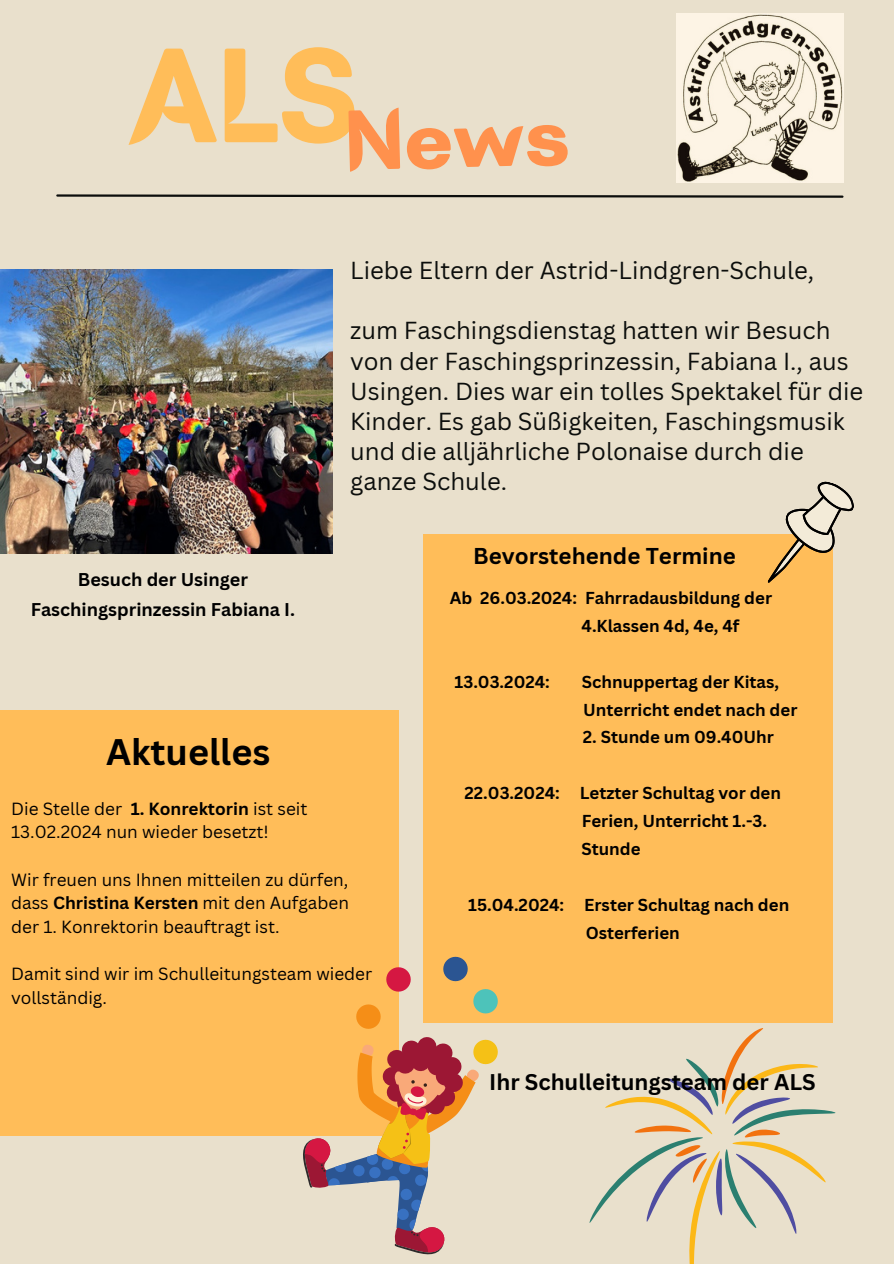
<style>
.page{position:relative;width:894px;height:1264px;background:#fff}
.page>*{position:absolute;margin:0;border:0;box-sizing:border-box;transform-origin:0 0}
.t1{font:700 137.7px "Batangas";color:#ffbd59}
.t2{font:700 87.3px "Batangas";color:#ff914d}
.t3{font:700 36px "Canva Sans";color:#000}
.t4{font:700 33px "Canva Sans";color:#000}
.t5{font:24px/30.2px "Canva Sans";color:#0c0e0c}
.t6{font:700 22.35px "Canva Sans";color:#000}
.t7{font:700 22.05px "Canva Sans";color:#000}
.t8{font:700 18px/29.2px "Canva Sans";color:#000;text-align:center}
.t9{font:17.1px/23.7px "Canva Sans";color:#000}
.t10{font:700 16.8px/27.9px "Canva Sans";color:#000}
.s1{font-weight:700}
</style>
<div class="page">
<div style="left:0;top:0;width:893px;height:1263px;background:#e9e0cc"></div>
<svg style="left:56px;top:194px;width:788px;height:4px"></svg>
<div style="left:0;top:709px;width:398px;height:426px;background:#ffbd59"></div>
<img style="left:676px;top:14px;width:167px;height:169px">
<div style="left:423px;top:534px;width:410px;height:488px;background:#ffbd59"></div>
<svg style="left:767px;top:481px;width:87px;height:102px"></svg>
<img style="left:0;top:270px;width:333px;height:283px">
<svg style="left:356px;top:1004px;width:25px;height:25px"></svg>
<svg style="left:386px;top:965px;width:25px;height:28px"></svg>
<svg style="left:443px;top:956px;width:55px;height:58px"></svg>
<svg style="left:300px;top:1036px;width:198px;height:219px"></svg>
<svg style="left:589px;top:1028px;width:246px;height:235px"></svg>
<h6 class="t1" style="left:129px;top:14px;width:231px">ALS</h6>
<h6 class="t2" style="left:343px;top:88px;width:227px;rotate:-1deg">News</h6>
<h1 class="t5" style="left:350px;top:254px;width:465px">Liebe Eltern der Astrid-Lindgren-Schule,</h1>
<h2 class="t5" style="left:350px;top:315px;width:514px">zum Faschingsdienstag hatten wir Besuch von der Faschingsprinzessin, Fabiana I., aus Usingen. Dies war ein tolles Spektakel für die Kinder. Es gab Süßigkeiten, Faschingsmusik und die alljährliche Polonaise durch die ganze Schule.</h2>
<h6 class="t8" style="left:31px;top:564px;width:266px">Besuch der Usinger<br>Faschingsprinzessin Fabiana I.</h6>
<p class="t3" style="left:106px;top:726px;width:166px">Aktuelles</p>
<p class="t9" style="left:11px;top:796px;width:298px">Die Stelle der <span class="s1">1. Konrektorin</span> ist seit<br>13.02.2024 nun wieder besetzt!</p>
<h4 class="t9" style="left:11px;top:867px;width:339px">Wir freuen uns Ihnen mitteilen zu dürfen, dass <span class="s1">Christina Kersten</span> mit den Aufgaben</h4>
<h3 class="t9" style="left:11px;top:914px;width:270px">der 1. Konrektorin beauftragt ist.</h3>
<h6 class="t9" style="left:11px;top:961px;width:362px">Damit sind wir im Schulleitungsteam wieder vollständig.</h6>
<h3 class="t6" style="left:473px;top:539px;width:264px">Bevorstehende Termine</h3>
<p class="t10" style="left:581px;top:583px;width:192px;text-indent:-132px">Ab 26.03.2024: Fahrradausbildung der<br>4.Klassen 4d, 4e, 4f</p>
<p class="t10" style="left:454px;top:667px;width:97px">13.03.2024:</p>
<p class="t10" style="left:581px;top:667px;width:217px">Schnuppertag der Kitas,<br>Unterricht endet nach der</p>
<p class="t10" style="left:582px;top:723px;width:192px">2. Stunde um 09.40Uhr</p>
<p class="t10" style="left:581px;top:778px;width:201px;text-indent:-117px">22.03.2024: Letzter Schultag vor den<br>Ferien, Unterricht 1.-3.<br>Stunde</p>
<h5 class="t4" style="left:568px;top:823px;width:135px">Termine</h5>
<p class="t10" style="left:468px;top:890px;width:322px;text-align:center">15.04.2024: Erster Schultag nach den<br>Osterferien</p>
<h6 class="t7" style="left:489px;top:1066px;width:328px">Ihr Schulleitungsteam der ALS</h6>
</div>
